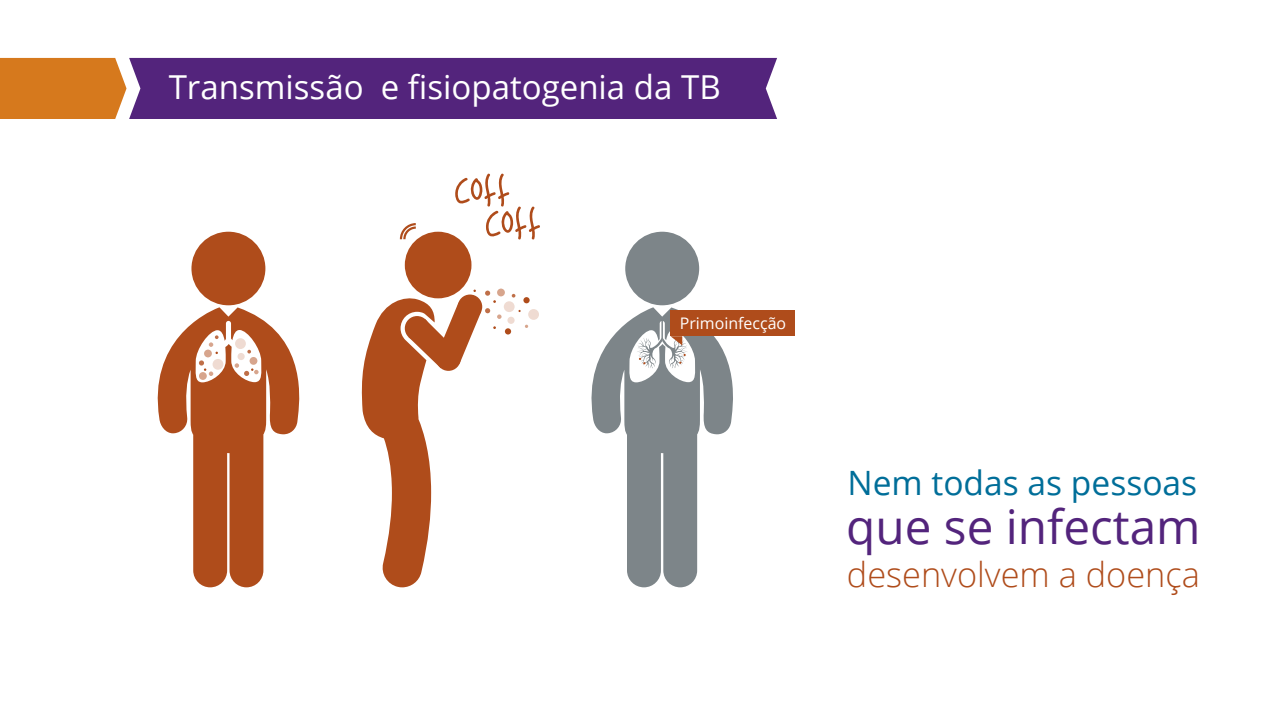
<style>
.page{position:relative;width:1280px;height:720px;background:#fff}
.page>*{position:absolute;margin:0;border:0;box-sizing:border-box;transform-origin:0 0}
.t1{font:47.7px "Open Sans";color:#53247c}
.t2{font:300 34.35px "Open Sans";color:#af4c1b}
.t3{font:33.6px "Open Sans";color:#006e99}
.t4{font:33px "Open Sans";color:#fff}
.t5{font:15.9px "Open Sans";color:#fff}
</style>
<div class="page">
<div style="left:129px;top:58px;width:648px;height:61px;background:#53247c"></div>
<div style="left:0;top:58px;width:126px;height:61px;background:#d6791d"></div>
<div style="left:191px;top:232px;width:74px;height:73px;background:#af4c1b;border-radius:50%"></div>
<svg style="left:157px;top:307px;width:143px;height:280px;fill:#af4c1b"></svg>
<svg style="left:455px;top:173px;width:85px;height:67px"></svg>
<div style="left:405px;top:232px;width:66px;height:66px;background:#af4c1b;border-radius:50%"></div>
<svg style="left:400px;top:223px;width:16px;height:16px"></svg>
<div style="left:497px;top:289px;width:8px;height:7px;background:#d7a58d;border-radius:50%"></div>
<svg style="left:512px;top:294px;width:3px;height:4px"></svg>
<div style="left:505px;top:328px;width:6px;height:7px;background:#af4c1b;border-radius:50%"></div>
<svg style="left:523px;top:297px;width:6px;height:6px"></svg>
<svg style="left:361px;top:290px;width:140px;height:297px"></svg>
<svg style="left:194px;top:321px;width:69px;height:61px"></svg>
<div style="left:504px;top:301px;width:10px;height:11px;background:#efdbd2;border-radius:50%"></div>
<div style="left:528px;top:309px;width:11px;height:11px;background:#efdbd2;border-radius:50%"></div>
<div style="left:235px;top:338px;width:11px;height:11px;background:#efdbd2;border-radius:50%"></div>
<div style="left:212px;top:359px;width:11px;height:11px;background:#efdbd2;border-radius:50%"></div>
<div style="left:507px;top:317px;width:7px;height:7px;background:#efdbd2;border-radius:50%"></div>
<div style="left:237px;top:353px;width:8px;height:7px;background:#efdbd2;border-radius:50%"></div>
<div style="left:625px;top:232px;width:74px;height:73px;background:#7d8589;border-radius:50%"></div>
<svg style="left:591px;top:307px;width:147px;height:280px;fill:#7d8589"></svg>
<div style="left:670px;top:311px;width:125px;height:25px;background:#af4c1b"></div>
<svg style="left:628px;top:319px;width:68px;height:63px"></svg>
<p class="t4" style="left:169px;top:64px;width:553px">Transmissão e fisiopatogenia da TB</p>
<p class="t5" style="left:679px;top:312px;width:108px">Primoinfecção</p>
<p class="t3" style="left:847px;top:460px;width:351px">Nem todas as pessoas</p>
<h1 class="t1" style="left:846px;top:494px;width:356px">que se infectam</h1>
<p class="t2" style="left:847px;top:551px;width:354px">desenvolvem a doença</p>
</div>
